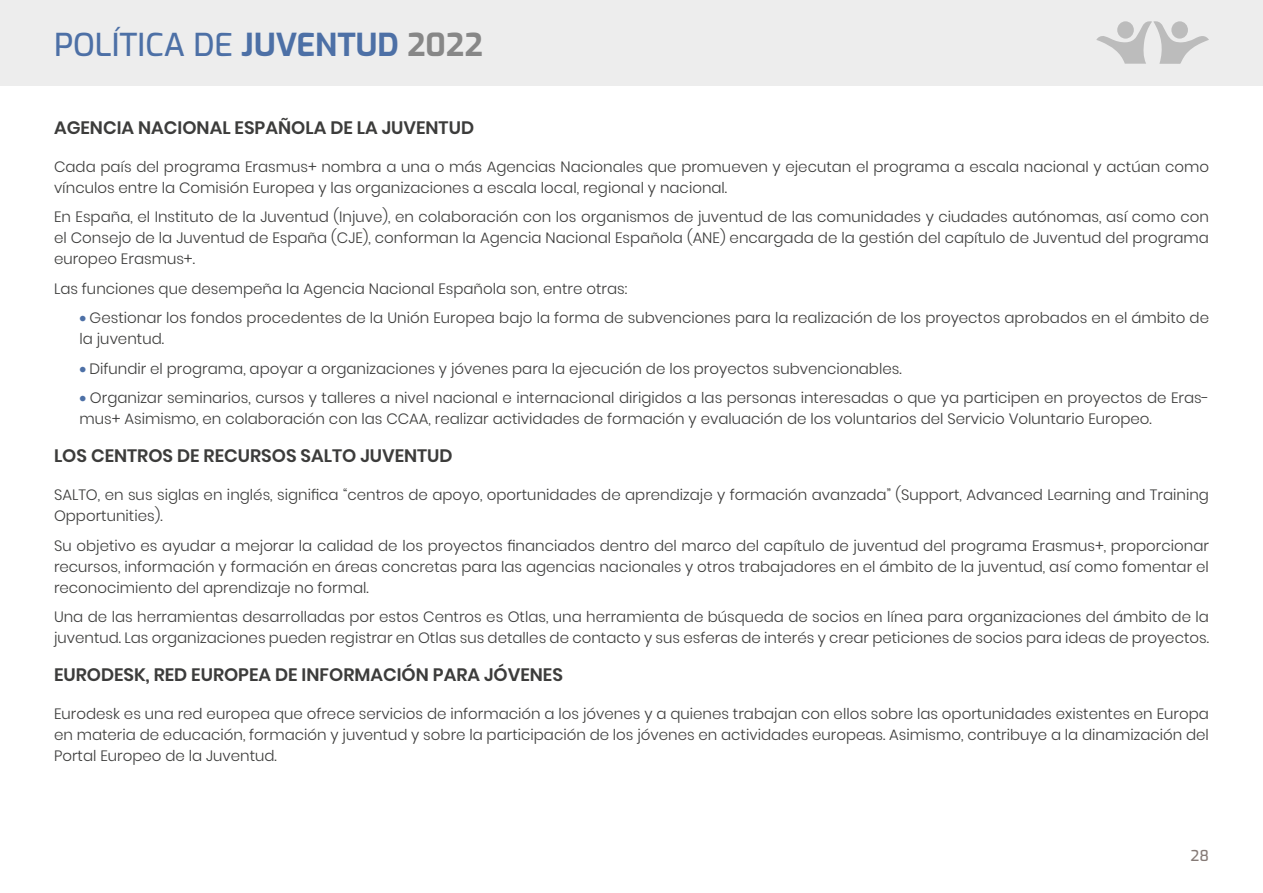
<style>
.page{position:relative;width:1263px;height:893px;background:#fff}
.page>*{position:absolute;margin:0;border:0;box-sizing:border-box;transform-origin:0 0}
.t1{font:500 31.5px "Exo";color:#4d70a6}
.t2{font:600 18px "Poppins";color:#3c3c3b}
.t3{font:300 15px/21px "Poppins";color:#3c3c3b}
.t4{font:500 15px "Exo";color:#867b77}
.s1{font-weight:700}
.s2{font-weight:700;color:#878787}
.s3{font-family:"Aleo";font-weight:400;color:#4d70a6}
</style>
<div class="page">
<div style="left:0;top:0;width:1263px;height:85px;background:#ededed"></div>
<svg style="left:1096px;top:21px;width:113px;height:43px"></svg>
<h1 class="t1" style="left:54px;top:22px;width:430px">POLÍTICA DE <span class="s1">JUVENTUD</span> <span class="s2">2022</span></h1>
<p class="t2" style="left:54px;top:117px;width:422px">AGENCIA NACIONAL ESPAÑOLA DE LA JUVENTUD</p>
<p class="t3" style="left:54px;top:156px;width:1156px">Cada país del programa Erasmus+ nombra a una o más Agencias Nacionales que promueven y ejecutan el programa a escala nacional y actúan como vínculos entre la Comisión Europea y las organizaciones a escala local, regional y nacional.</p>
<p class="t3" style="left:54px;top:207px;width:1156px;text-align:justify">En España, el Instituto de la Juventud (Injuve), en colaboración con los organismos de juventud de las comunidades y ciudades autónomas, así como con el Consejo de la Juventud de España (CJE), conforman la Agencia Nacional Española (ANE) encargada de la gestión del capítulo de Juventud del programa europeo Erasmus+.</p>
<p class="t3" style="left:54px;top:278px;width:575px">Las funciones que desempeña la Agencia Nacional Española son, entre otras:</p>
<p class="t3" style="left:80px;top:308px;width:1131px"><span class="s3">•</span> Gestionar los fondos procedentes de la Unión Europea bajo la forma de subvenciones para la realización de los proyectos aprobados en el ámbito de la juventud.</p>
<p class="t3" style="left:80px;top:358px;width:824px"><span class="s3">•</span> Difundir el programa, apoyar a organizaciones y jóvenes para la ejecución de los proyectos subvencionables.</p>
<p class="t3" style="left:80px;top:388px;width:1131px"><span class="s3">•</span> Organizar seminarios, cursos y talleres a nivel nacional e internacional dirigidos a las personas interesadas o que ya participen en proyectos de Eras&shy;mus+ Asimismo, en colaboración con las CCAA, realizar actividades de formación y evaluación de los voluntarios del Servicio Voluntario Europeo.</p>
<p class="t2" style="left:54px;top:445px;width:400px">LOS CENTROS DE RECURSOS SALTO JUVENTUD</p>
<p class="t3" style="left:54px;top:485px;width:1156px">SALTO, en sus siglas en inglés, significa “centros de apoyo, oportunidades de aprendizaje y formación avanzada” (Support, Advanced Learning and Training<br>Opportunities).</p>
<p class="t3" style="left:54px;top:535px;width:1156px;text-align:justify">Su objetivo es ayudar a mejorar la calidad de los proyectos financiados dentro del marco del capítulo de juventud del programa Erasmus+, proporcionar recursos, información y formación en áreas concretas para las agencias nacionales y otros trabajadores en el ámbito de la juventud, así como fomentar el reconocimiento del aprendizaje no formal.</p>
<p class="t3" style="left:54px;top:607px;width:1156px">Una de las herramientas desarrolladas por estos Centros es Otlas, una herramienta de búsqueda de socios en línea para organizaciones del ámbito de la juventud. Las organizaciones pueden registrar en Otlas sus detalles de contacto y sus esferas de interés y crear peticiones de socios para ideas de proyectos.</p>
<p class="t2" style="left:54px;top:665px;width:510px">EURODESK, RED EUROPEA DE INFORMACIÓN PARA JÓVENES</p>
<p class="t3" style="left:54px;top:704px;width:1156px;text-align:justify">Eurodesk es una red europea que ofrece servicios de información a los jóvenes y a quienes trabajan con ellos sobre las oportunidades existentes en Europa en materia de educación, formación y juventud y sobre la participación de los jóvenes en actividades europeas. Asimismo, contribuye a la dinamización del Portal Europeo de la Juventud.</p>
<p class="t4" style="left:1190px;top:845px;width:20px">28</p>
</div>
